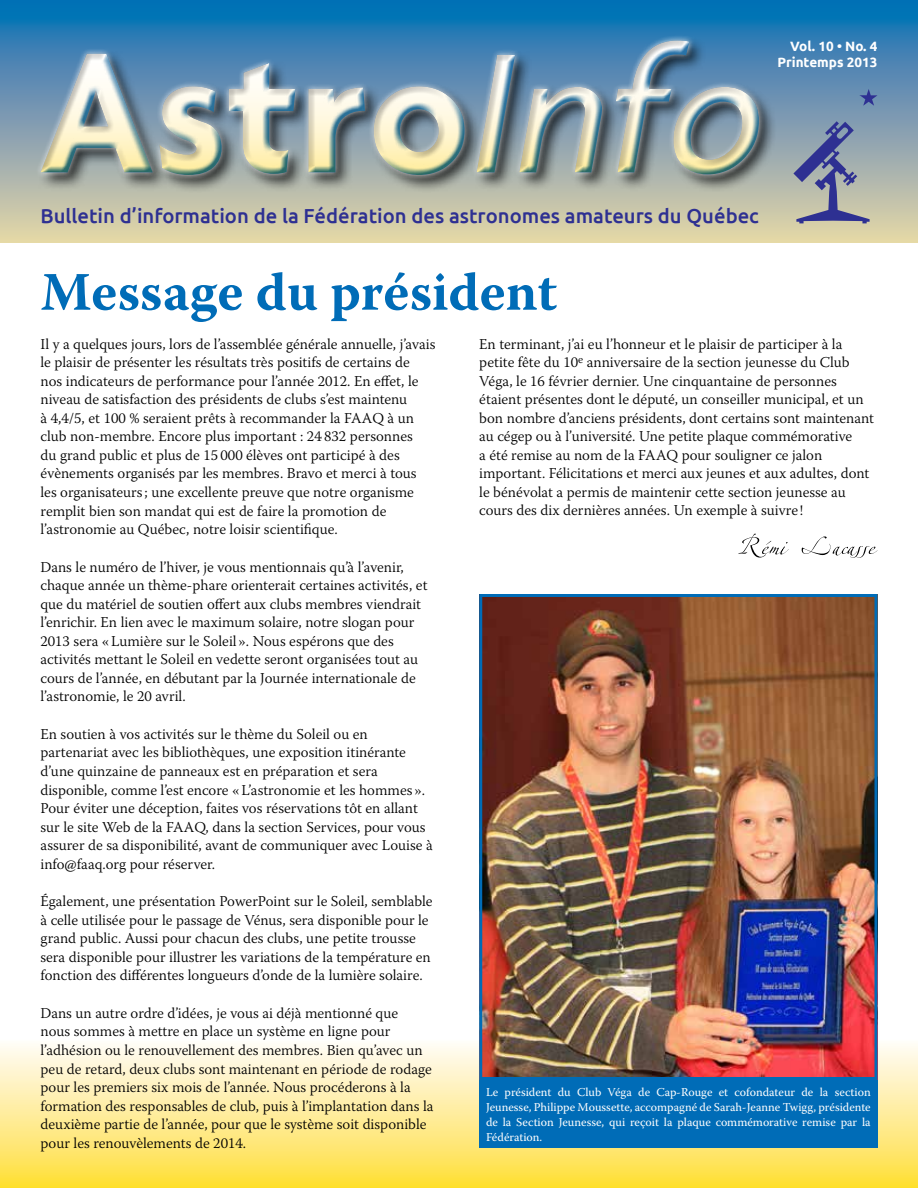
<style>
.page{position:relative;width:918px;height:1188px;background:#fff}
.page>*{position:absolute;margin:0;border:0;box-sizing:border-box;transform-origin:0 0}
.t1{font:700 54px "Warnock Pro";color:#006cb7}
.t2{font:500 20.25px "Ubuntu";color:#2e3092}
.t3{font:300 15px/18.6px "Warnock Pro";color:#000}
.t4{font:700 13.5px/16.2px "Ubuntu";color:#fff;text-align:right}
.t5{font:12px/15px "Warnock Pro";color:#fff;text-align:justify}
</style>
<div class="page">
<div style="left:0;top:1040px;width:918px;height:148px;background:linear-gradient(to bottom,#fffcfd,#ffdf3a)"></div>
<svg style="left:738px;top:534px;width:140px;height:24px"></svg>
<svg style="left:0;top:0;width:918px;height:243px;background:#7aa3ae"></svg>
<div style="left:38px;top:37px;width:739px;height:156px;background:#000;opacity:.75"></div>
<div style="left:35px;top:35px;width:730px;height:146px;background:#fff;opacity:.75"></div>
<div style="left:39px;top:40px;width:720px;height:137px;background:#00599a;opacity:.85"></div>
<svg style="left:793px;top:89px;width:85px;height:134px;background:#8492a9"></svg>
<img style="left:483px;top:598px;width:391px;height:478px">
<div style="left:479px;top:594px;width:399px;height:486px;border:3px solid #006cb7"></div>
<div style="left:479px;top:1080px;width:399px;height:68px;background:#006cb7"></div>
<p class="t4" style="left:777px;top:38px;width:102px">Vol. 10 • No. 4<br>Printemps 2013</p>
<h2 class="t2" style="left:40px;top:203px;width:720px">Bulletin d’information de la Fédération des astronomes amateurs du Québec</h2>
<h1 class="t1" style="left:40px;top:259px;width:518px">Message du président</h1>
<p class="t3" style="left:40px;top:334px;width:396px">Il y a quelques jours, lors de l’assemblée générale annuelle, j’avais le plaisir de présenter les résultats très positifs de certains de<br>nos indicateurs de performance pour l’année 2012. En effet, le niveau de satisfaction des présidents de clubs s’est maintenu<br>à 4,4/5, et 100 % seraient prêts à recommander la FAAQ à un club non-membre. Encore plus important : 24 832 personnes<br>du grand public et plus de 15 000 élèves ont participé à des évènements organisés par les membres. Bravo et merci à tous les organisateurs; une excellente preuve que notre organisme remplit bien son mandat qui est de faire la promotion de l’astronomie au Québec, notre loisir scientifique.</p>
<p class="t3" style="left:40px;top:557px;width:389px">Dans le numéro de l’hiver, je vous mentionnais qu’à l’avenir, chaque année un thème-phare orienterait certaines activités, et que du matériel de soutien offert aux clubs membres viendrait l’enrichir. En lien avec le maximum solaire, notre slogan pour 2013 sera «Lumière sur le Soleil ». Nous espérons que des activités mettant le Soleil en vedette seront organisées tout au cours de l’année, en débutant par la Journée internationale de l’astronomie, le 20 avril.</p>
<p class="t3" style="left:40px;top:724px;width:394px">En soutien à vos activités sur le thème du Soleil ou en partenariat avec les bibliothèques, une exposition itinérante d’une quinzaine de panneaux est en préparation et sera disponible, comme l’est encore «L’astronomie et les hommes ».<br>Pour éviter une déception, faites vos réservations tôt en allant sur le site Web de la FAAQ, dans la section Services, pour vous assurer de sa disponibilité, avant de communiquer avec Louise à info@faaq.org pour réserver.</p>
<p class="t3" style="left:41px;top:892px;width:394px">Également, une présentation PowerPoint sur le Soleil, semblable à celle utilisée pour le passage de Vénus, sera disponible pour le grand public. Aussi pour chacun des clubs, une petite trousse sera disponible pour illustrer les variations de la température en fonction des différentes longueurs d’onde de la lumière solaire.</p>
<p class="t3" style="left:41px;top:1003px;width:394px">Dans un autre ordre d’idées, je vous ai déjà mentionné que<br>nous sommes à mettre en place un système en ligne pour l’adhésion ou le renouvellement des membres. Bien qu’avec un peu de retard, deux clubs sont maintenant en période de rodage pour les premiers six mois de l’année. Nous procéderons à la formation des responsables de club, puis à l’implantation dans la deuxième partie de l’année, pour que le système soit disponible pour les renouvèlements de 2014.</p>
<p class="t3" style="left:479px;top:334px;width:396px">En terminant, j’ai eu l’honneur et le plaisir de participer à la petite fête du 10<sup>e</sup> anniversaire de la section jeunesse du Club Véga, le 16 février dernier. Une cinquantaine de personnes étaient présentes dont le député, un conseiller municipal, et un bon nombre d’anciens présidents, dont certains sont maintenant au cégep ou à l’université. Une petite plaque commémorative<br>a été remise au nom de la FAAQ pour souligner ce jalon important. Félicitations et merci aux jeunes et aux adultes, dont le bénévolat a permis de maintenir cette section jeunesse au cours des dix dernières années. Un exemple à suivre !</p>
<p class="t5" style="left:486px;top:1084px;width:386px">Le président du Club Véga de Cap-Rouge et cofondateur de la section Jeunesse, Philippe Moussette, accompagné de Sarah-Jeanne Twigg, présidente de la Section Jeunesse, qui reçoit la plaque commémorative remise par la Fédération.</p>
</div>
